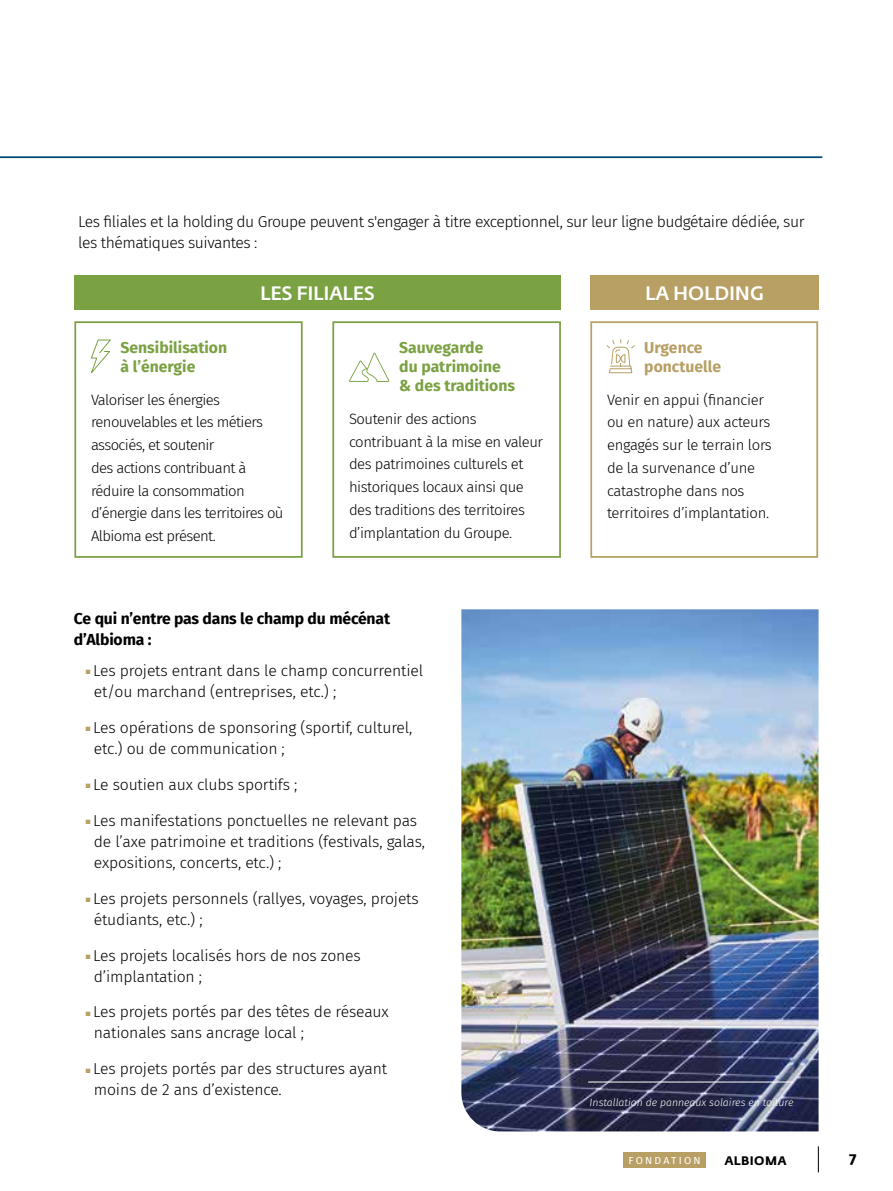
<style>
.page{position:relative;width:893px;height:1191px;background:#fff}
.page>*{position:absolute;margin:0;border:0;box-sizing:border-box;transform-origin:0 0}
.t1{font:500 19.25px "Fedra Sans Pro";letter-spacing:-.02em;color:#fff}
.t2{font:300 15.75px/21px "Fira Sans";letter-spacing:-.01em;color:#000}
.t3{font:300 15.75px/21px "Fira Sans";letter-spacing:-.03em;color:#000}
.t4{font:700 15.75px/19.2px "Fira Sans";color:#7aa142}
.t5{font:700 15.75px/21px "Fira Sans";letter-spacing:-.01em;color:#000}
.t6{font:700 15.75px/19.2px "Fira Sans";color:#b8a064}
.t7{font:300 14.88px/22.8px "Fira Sans";letter-spacing:-.03em;color:#000}
.t8{font:700 12.25px "Fedra Sans Pro";letter-spacing:.03em;color:#000}
.t9{font:italic 300 10.5px "Fira Sans";color:#fff}
.t10{font:9.97px "Fira Sans";letter-spacing:.21em;color:#fff;scale:1.05 1}
.s1{font-family:"Fedra Sans Pro";font-weight:400;font-size:7.88px;color:#b8a064}
</style>
<div class="page">
<div style="left:623px;top:1151px;width:83px;height:16px;background:#b8a064"></div>
<svg style="left:818px;top:1146px;width:1px;height:26px"></svg>
<hr style="left:0;top:156px;width:822px;height:2px;background:#004877">
<div style="left:74px;top:275px;width:487px;height:35px;background:#7aa142"></div>
<svg style="left:91px;top:339px;width:20px;height:35px"></svg>
<div style="left:74px;top:321px;width:229px;height:237px;border:2px solid #7aa142"></div>
<svg style="left:606px;top:339px;width:29px;height:34px"></svg>
<div style="left:590px;top:321px;width:228px;height:237px;border:2px solid #b8a064"></div>
<div style="left:590px;top:275px;width:229px;height:35px;background:#b8a064"></div>
<img style="left:461px;top:609px;width:358px;height:522px">
<svg style="left:349px;top:353px;width:40px;height:29px"></svg>
<div style="left:332px;top:321px;width:229px;height:237px;border:2px solid #7aa142"></div>
<hr style="left:588px;top:1081px;width:205px;height:1px;background:#fff">
<p class="t3" style="left:78px;top:211px;width:728px">Les filiales et la holding du Groupe peuvent s'engager à titre exceptionnel, sur leur ligne budgétaire dédiée, sur les thématiques suivantes :</p>
<p class="t1" style="left:260px;top:281px;width:116px">LES FILIALES</p>
<p class="t4" style="left:121px;top:336px;width:108px">Sensibilisation à l’énergie</p>
<p class="t7" style="left:91px;top:388px;width:194px">Valoriser les énergies renouvelables et les métiers associés, et soutenir<br>des actions contribuant à réduire la consommation d’énergie dans les territoires où<br>Albioma est présent.</p>
<p class="t4" style="left:399px;top:336px;width:117px">Sauvegarde<br>du patrimoine &amp; des traditions</p>
<p class="t7" style="left:349px;top:407px;width:196px">Soutenir des actions contribuant à la mise en valeur des patrimoines culturels et historiques locaux ainsi que des traditions des territoires d’implantation du Groupe.</p>
<p class="t5" style="left:74px;top:607px;width:318px">Ce qui n’entre pas dans le champ du mécénat d’Albioma :</p>
<p class="t2" style="left:94px;top:660px;width:331px;text-indent:-9px"><span class="s1">▪</span> Les projets entrant dans le champ concurrentiel et/ou marchand (entreprises, etc.) ;</p>
<p class="t2" style="left:94px;top:717px;width:320px;text-indent:-9px"><span class="s1">▪</span> Les opérations de sponsoring (sportif, culturel, etc.) ou de communication ;</p>
<p class="t2" style="left:85px;top:773px;width:214px"><span class="s1">▪</span> Le soutien aux clubs sportifs ;</p>
<p class="t2" style="left:94px;top:809px;width:333px;text-indent:-9px"><span class="s1">▪</span> Les manifestations ponctuelles ne relevant pas de l’axe patrimoine et traditions (festivals, galas, expositions, concerts, etc.) ;</p>
<p class="t2" style="left:94px;top:887px;width:326px;text-indent:-9px"><span class="s1">▪</span> Les projets personnels (rallyes, voyages, projets étudiants, etc.) ;</p>
<p class="t2" style="left:94px;top:944px;width:268px;text-indent:-9px"><span class="s1">▪</span> Les projets localisés hors de nos zones d’implantation ;</p>
<p class="t2" style="left:94px;top:1001px;width:296px;text-indent:-9px"><span class="s1">▪</span> Les projets portés par des têtes de réseaux nationales sans ancrage local ;</p>
<p class="t2" style="left:94px;top:1058px;width:295px;text-indent:-9px"><span class="s1">▪</span> Les projets portés par des structures ayant moins de 2 ans d’existence.</p>
<p class="t1" style="left:645px;top:281px;width:120px">LA HOLDING</p>
<p class="t6" style="left:644px;top:336px;width:78px">Urgence ponctuelle</p>
<p class="t7" style="left:607px;top:388px;width:166px">Venir en appui (financier ou en nature) aux acteurs engagés sur le terrain lors de la survenance d’une catastrophe dans nos territoires d’implantation.</p>
<p class="t9" style="left:590px;top:1095px;width:205px">Installation de panneaux solaires en toiture</p>
<p class="t10" style="left:629px;top:1152px;width:70px">FONDATION</p>
<p class="t8" style="left:724px;top:1152px;width:64px">ALBIOMA</p>
<p class="t5" style="left:849px;top:1147px;width:9px">7</p>
</div>
